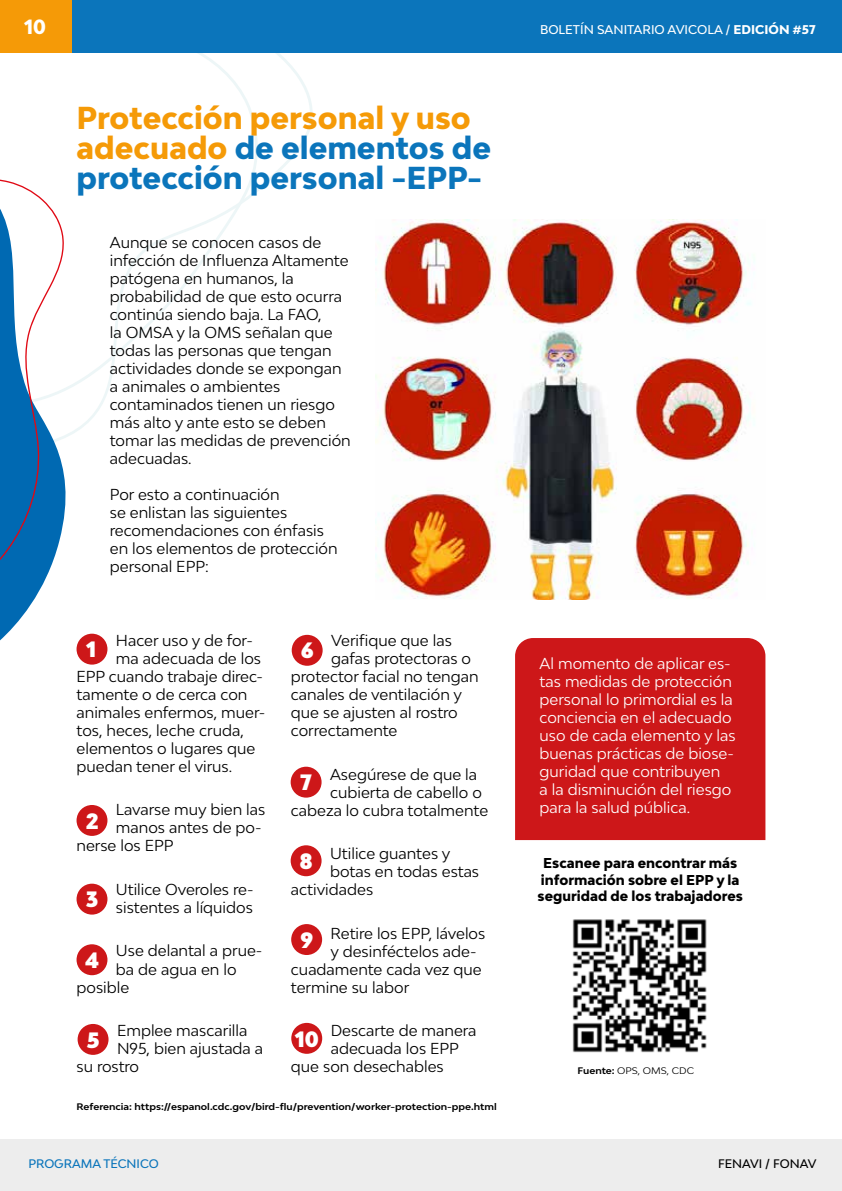
<style>
.page{position:relative;width:842px;height:1191px;background:#fff}
.page>*{position:absolute;margin:0;border:0;box-sizing:border-box;transform-origin:0 0}
.t1{font:800 30px/30px "Bw Modelica";color:#0b75bb}
.t2{font:900 21px "Bw Modelica";color:#fff}
.t3{font:800 19.5px "Bw Modelica";color:#fff}
.t4{font:15px/18px "Bw Modelica";color:#000}
.t5{font:15px/18px "Bw Modelica";color:#fff}
.t6{font:800 13.5px/16.2px "Bw Modelica";color:#000;text-align:center}
.t7{font:500 12px "Bw Modelica";color:#fff}
.t8{font:500 11.7px "Bw Modelica";color:#0b75bb}
.t9{font:500 11.7px "Bw Modelica";color:#000}
.t10{font:700 9px "Bw Modelica";color:#000;scale:1.09 1}
.t11{font:9px "Bw Modelica";color:#000;scale:1.09 1}
.s1{font-weight:800}
.s2{color:#f59a07}
.s3{font-weight:700}
</style>
<div class="page">
<svg style="left:0;top:52px;width:259px;height:362px"></svg>
<div style="left:71px;top:0;width:771px;height:52px;background:#0b75bb"></div>
<div style="left:0;top:0;width:71px;height:52px;background:#f59a07"></div>
<hr style="left:841px;top:0;width:1px;height:52px;background:#f59a07">
<div style="left:0;top:1139px;width:842px;height:52px;background:#ededed"></div>
<img style="left:375px;top:219px;width:380px;height:381px">
<div style="left:515px;top:638px;width:250px;height:202px;background:#cd1719"></div>
<img style="left:572px;top:919px;width:135px;height:134px">
<div style="left:77px;top:633px;width:30px;height:31px;background:#cd1719;border-radius:50%"></div>
<div style="left:77px;top:805px;width:30px;height:31px;background:#cd1719;border-radius:50%"></div>
<div style="left:77px;top:883px;width:30px;height:31px;background:#cd1719;border-radius:50%"></div>
<div style="left:77px;top:944px;width:30px;height:31px;background:#cd1719;border-radius:50%"></div>
<div style="left:78px;top:1024px;width:31px;height:30px;background:#cd1719;border-radius:50%"></div>
<div style="left:292px;top:635px;width:31px;height:31px;background:#cd1719;border-radius:50%"></div>
<div style="left:291px;top:766px;width:31px;height:31px;background:#cd1719;border-radius:50%"></div>
<div style="left:291px;top:845px;width:31px;height:31px;background:#cd1719;border-radius:50%"></div>
<div style="left:291px;top:924px;width:31px;height:31px;background:#cd1719;border-radius:50%"></div>
<div style="left:291px;top:1023px;width:31px;height:30px;background:#cd1719;border-radius:50%"></div>
<svg style="left:0;top:177px;width:81px;height:463px"></svg>
<h3 class="t3" style="left:24px;top:14px;width:23px">10</h3>
<p class="t7" style="left:540px;top:22px;width:277px">BOLETÍN SANITARIO AVICOLA / <span class="s1">EDICIÓN #57</span></p>
<h1 class="t1" style="left:77px;top:102px;width:416px"><span class="s2">Protección personal y uso adecuado</span> de elementos de protección personal -EPP-</h1>
<p class="t4" style="left:110px;top:233px;width:242px">Aunque se conocen casos de infección de Influenza Altamente patógena en humanos, la probabilidad de que esto ocurra continúa siendo baja. La FAO,<br>la OMSA y la OMS señalan que todas las personas que tengan actividades donde se expongan a animales o ambientes contaminados tienen un riesgo más alto y ante esto se deben tomar las medidas de prevención adecuadas.</p>
<p class="t4" style="left:110px;top:485px;width:229px">Por esto a continuación<br>se enlistan las siguientes recomendaciones con énfasis en los elementos de protección personal EPP:</p>
<p class="t4" style="left:116px;top:631px;width:138px">Hacer uso y de for-</p>
<p class="t4" style="left:116px;top:649px;width:147px">ma adecuada de los</p>
<p class="t4" style="left:77px;top:667px;width:188px">EPP cuando trabaje direc-</p>
<p class="t4" style="left:77px;top:685px;width:172px">tamente o de cerca con</p>
<p class="t4" style="left:77px;top:703px;width:190px">animales enfermos, muer-</p>
<p class="t4" style="left:77px;top:721px;width:169px">tos, heces, leche cruda,</p>
<p class="t4" style="left:77px;top:739px;width:180px">elementos o lugares que</p>
<p class="t4" style="left:77px;top:757px;width:157px">puedan tener el virus.</p>
<p class="t4" style="left:116px;top:800px;width:151px">Lavarse muy bien las</p>
<p class="t4" style="left:116px;top:818px;width:147px">manos antes de po-</p>
<p class="t4" style="left:77px;top:836px;width:98px">nerse los EPP</p>
<p class="t4" style="left:116px;top:880px;width:139px">Utilice Overoles re&shy;sistentes a líquidos</p>
<p class="t4" style="left:116px;top:941px;width:148px">Use delantal a prue-</p>
<p class="t4" style="left:116px;top:959px;width:122px">ba de agua en lo</p>
<p class="t4" style="left:77px;top:977px;width:54px">posible</p>
<p class="t4" style="left:117px;top:1021px;width:132px">Emplee mascarilla</p>
<p class="t4" style="left:117px;top:1039px;width:148px">N95, bien ajustada a</p>
<p class="t4" style="left:77px;top:1057px;width:64px">su rostro</p>
<h2 class="t2" style="left:86px;top:636px;width:12px">1</h2>
<h2 class="t2" style="left:86px;top:807px;width:15px">2</h2>
<h2 class="t2" style="left:86px;top:886px;width:14px">3</h2>
<h2 class="t2" style="left:85px;top:946px;width:16px">4</h2>
<h2 class="t2" style="left:87px;top:1026px;width:14px">5</h2>
<p class="t4" style="left:331px;top:631px;width:122px">Verifique que las</p>
<p class="t4" style="left:331px;top:649px;width:141px">gafas protectoras o</p>
<p class="t4" style="left:291px;top:667px;width:189px">protector facial no tengan</p>
<p class="t4" style="left:291px;top:685px;width:173px">canales de ventilación y</p>
<p class="t4" style="left:291px;top:703px;width:168px">que se ajusten al rostro</p>
<p class="t4" style="left:291px;top:721px;width:108px">correctamente</p>
<p class="t4" style="left:330px;top:765px;width:149px">Asegúrese de que la</p>
<p class="t4" style="left:330px;top:783px;width:153px">cubierta de cabello o</p>
<p class="t4" style="left:291px;top:801px;width:199px">cabeza lo cubra totalmente</p>
<p class="t4" style="left:330px;top:844px;width:122px">Utilice guantes y</p>
<p class="t4" style="left:330px;top:862px;width:151px">botas en todas estas</p>
<p class="t4" style="left:291px;top:880px;width:84px">actividades</p>
<p class="t4" style="left:331px;top:924px;width:156px">Retire los EPP, lávelos</p>
<p class="t4" style="left:331px;top:942px;width:148px">y desinféctelos ade-</p>
<p class="t4" style="left:291px;top:960px;width:192px">cuadamente cada vez que</p>
<p class="t4" style="left:291px;top:978px;width:120px">termine su labor</p>
<p class="t4" style="left:331px;top:1021px;width:147px">Descarte de manera</p>
<p class="t4" style="left:331px;top:1039px;width:130px">adecuada los EPP</p>
<p class="t4" style="left:291px;top:1057px;width:154px">que son desechables</p>
<h2 class="t2" style="left:301px;top:637px;width:14px">6</h2>
<h2 class="t2" style="left:300px;top:769px;width:13px">7</h2>
<h2 class="t2" style="left:300px;top:847px;width:15px">8</h2>
<h2 class="t2" style="left:300px;top:926px;width:14px">9</h2>
<h2 class="t2" style="left:295px;top:1025px;width:26px">10</h2>
<p class="t10" style="left:77px;top:1101px;width:387px">Referencia: https://espanol.cdc.gov/bird-flu/prevention/worker-protection-ppe.html</p>
<p class="t5" style="left:540px;top:654px;width:197px">Al momento de aplicar es&shy;tas medidas de protección personal lo primordial es la conciencia en el adecuado uso de cada elemento y las buenas prácticas de biose&shy;guridad que contribuyen<br>a la disminución del riesgo para la salud pública.</p>
<p class="t6" style="left:537px;top:855px;width:207px">Escanee para encontrar más información sobre el EPP y la seguridad de los trabajadores</p>
<p class="t11" style="left:577px;top:1065px;width:109px"><span class="s3">Fuente:</span> OPS, OMS, CDC</p>
<p class="t8" style="left:28px;top:1156px;width:132px">PROGRAMA TÉCNICO</p>
<p class="t9" style="left:718px;top:1156px;width:100px">FENAVI / FONAV</p>
</div>
